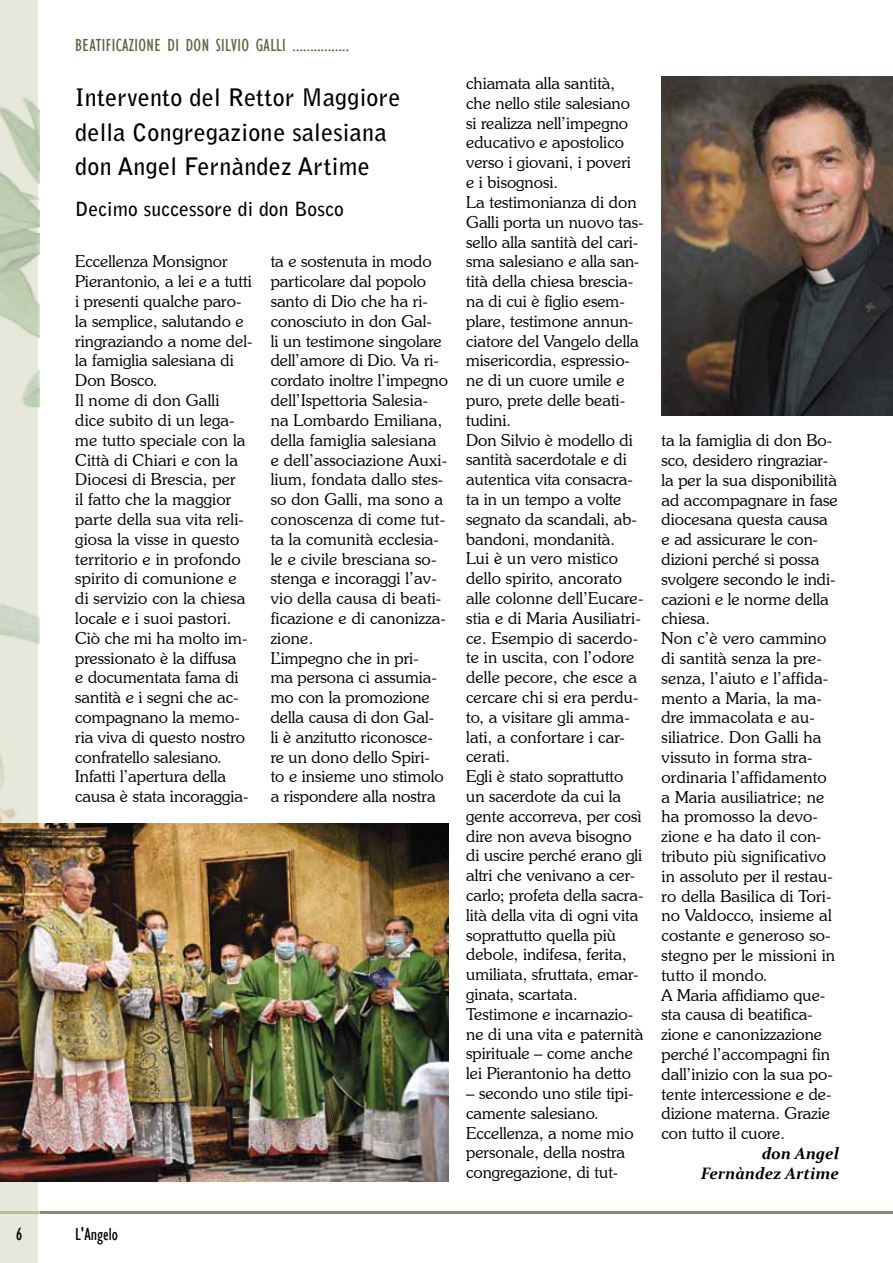
<style>
.page{position:relative;width:893px;height:1263px;background:#fff}
.page>*{position:absolute;margin:0;border:0;box-sizing:border-box;transform-origin:0 0}
.t1{font:700 24px/34.5px "Bell Gothic Std";letter-spacing:.01em;color:#000}
.t2{font:700 19.5px "Bell Gothic Std";letter-spacing:.01em;color:#000}
.t3{font:condensed 18px "Gill Sans";letter-spacing:.02em;color:#5d6641}
.t4{font:condensed 18px "Gill Sans";color:#000}
.t5{font:300 16.5px/19.8px "Souvenir IT Cby BT";color:#000}
.t6{font:italic 700 16.5px/19.8px "Constantia";color:#000;text-align:right}
</style>
<div class="page">
<hr style="left:0;top:1212px;width:893px;height:2px;background:#8d8766">
<svg style="left:0;top:0;width:38px;height:1263px;background:#dde1d1"></svg>
<img style="left:0;top:823px;width:448px;height:359px">
<img style="left:662px;top:77px;width:231px;height:338px">
<p class="t3" style="left:75px;top:37px;width:275px">BEATIFICAZIONE DI DON SILVIO GALLI ................</p>
<h1 class="t1" style="left:75px;top:82px;width:327px">Intervento del Rettor Maggiore della Congregazione salesiana don Angel Fernàndez Artime</h1>
<p class="t2" style="left:75px;top:201px;width:270px">Decimo successore di don Bosco</p>
<p class="t5" style="left:75px;top:253px;width:179px">Eccellenza Monsignor<br>Pierantonio, a lei e a tutti i presenti qualche paro&shy;la semplice, salutando e ringraziando a nome del&shy;la famiglia salesiana di<br>Don Bosco.<br>Il nome di don Galli dice subito di un lega&shy;me tutto speciale con la<br>Città di Chiari e con la<br>Diocesi di Brescia, per<br>il fatto che la maggior parte della sua vita reli&shy;giosa la visse in questo territorio e in profondo spirito di comunione e di servizio con la chiesa locale e i suoi pastori.<br>Ciò che mi ha molto im&shy;pressionato è la diffusa<br>e documentata fama di santità e i segni che ac&shy;compagnano la memo&shy;ria viva di questo nostro confratello salesiano.<br>Infatti l’apertura della causa è stata incoraggia-</p>
<p class="t5" style="left:271px;top:253px;width:179px">ta e sostenuta in modo particolare dal popolo santo di Dio che ha ri&shy;conosciuto in don Gal-<br>li un testimone singolare dell’amore di Dio. Va ri&shy;cordato inoltre l’impegno dell’Ispettoria Salesia&shy;na Lombardo Emiliana, della famiglia salesiana e dell’associazione Auxi&shy;lium, fondata dallo stes&shy;so don Galli, ma sono a conoscenza di come tut&shy;ta la comunità ecclesia&shy;le e civile bresciana so&shy;stenga e incoraggi l’av&shy;vio della causa di beati&shy;ficazione e di canonizza&shy;zione.<br>L’impegno che in pri-<br>ma persona ci assumia&shy;mo con la promozione della causa di don Gal-<br>li è anzitutto riconosce&shy;re un dono dello Spiri-<br>to e insieme uno stimolo a rispondere alla nostra</p>
<p class="t4" style="left:16px;top:1226px;width:8px">6</p>
<p class="t4" style="left:75px;top:1226px;width:44px">L'ANGELO</p>
<p class="t5" style="left:466px;top:75px;width:179px">chiamata alla santità, che nello stile salesiano si realizza nell’impegno educativo e apostolico verso i giovani, i poveri<br>e i bisognosi.<br>La testimonianza di don<br>Galli porta un nuovo tas&shy;sello alla santità del cari&shy;sma salesiano e alla san&shy;tità della chiesa brescia&shy;na di cui è figlio esem&shy;plare, testimone annun&shy;ciatore del Vangelo della misericordia, espressio&shy;ne di un cuore umile e puro, prete delle beati&shy;tudini.<br>Don Silvio è modello di santità sacerdotale e di autentica vita consacra&shy;ta in un tempo a volte segnato da scandali, ab&shy;bandoni, mondanità.<br>Lui è un vero mistico dello spirito, ancorato alle colonne dell’Eucare&shy;stia e di Maria Ausiliatri&shy;ce. Esempio di sacerdo&shy;te in uscita, con l’odore delle pecore, che esce a cercare chi si era perdu&shy;to, a visitare gli amma&shy;lati, a confortare i car&shy;cerati.<br>Egli è stato soprattutto un sacerdote da cui la gente accorreva, per così dire non aveva bisogno di uscire perché erano gli altri che venivano a cer&shy;carlo; profeta della sacra&shy;lità della vita di ogni vita soprattutto quella più debole, indifesa, ferita, umiliata, sfruttata, emar&shy;ginata, scartata.<br>Testimone e incarnazio&shy;ne di una vita e paternità spirituale – come anche lei Pierantonio ha detto</p>
<p class="t5" style="left:466px;top:1084px;width:169px">– secondo uno stile tipi&shy;camente salesiano.<br>Eccellenza, a nome mio personale, della nostra congregazione, di tut-</p>
<p class="t5" style="left:662px;top:432px;width:178px">ta la famiglia di don Bo&shy;sco, desidero ringraziar&shy;la per la sua disponibilità ad accompagnare in fase diocesana questa causa e ad assicurare le con&shy;dizioni perché si possa svolgere secondo le indi&shy;cazioni e le norme della chiesa.<br>Non c’è vero cammino di santità senza la pre&shy;senza, l’aiuto e l’affida&shy;mento a Maria, la ma&shy;dre immacolata e au&shy;siliatrice. Don Galli ha vissuto in forma stra&shy;ordinaria l’affidamento a Maria ausiliatrice; ne ha promosso la devo&shy;zione e ha dato il con&shy;tributo più significativo in assoluto per il restau&shy;ro della Basilica di Tori&shy;no Valdocco, insieme al costante e generoso so&shy;stegno per le missioni in tutto il mondo.<br>A Maria affidiamo que&shy;sta causa di beatifica&shy;zione e canonizzazione perché l’accompagni fin dall’inizio con la sua po&shy;tente intercessione e de&shy;dizione materna. Grazie con tutto il cuore.</p>
<p class="t6" style="left:701px;top:1145px;width:140px">don Angel<br>Fernàndez Artime</p>
</div>
